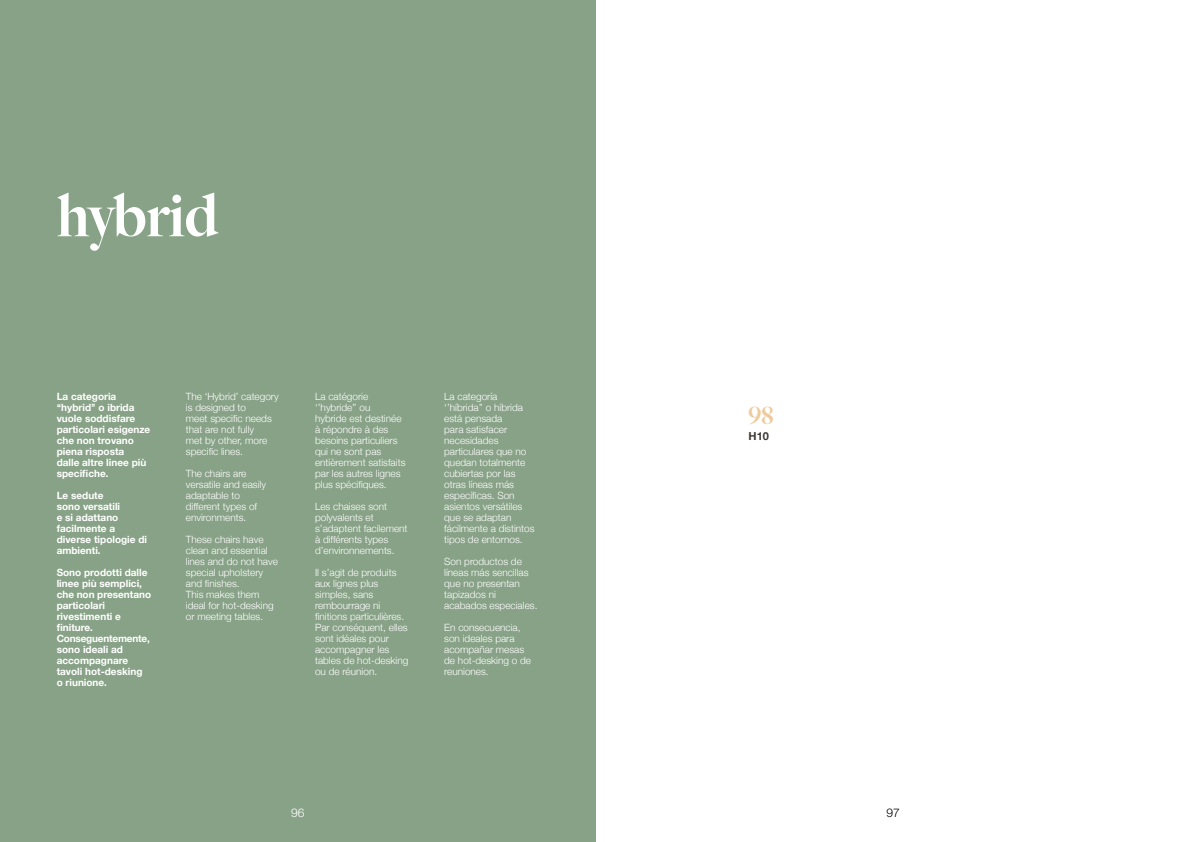
<style>
.page{position:relative;width:1191px;height:842px;background:#fff}
.page>*{position:absolute;margin:0;border:0;box-sizing:border-box;transform-origin:0 0}
.t1{font:900 60px "Big Caslon FB";color:#fff}
.t2{font:900 24px "Big Caslon FB";color:#eecb9c}
.t3{font:300 12px "Helvetica Neue LT Pro";color:#fff}
.t4{font:300 12px "Helvetica Neue LT Pro";color:#000}
.t5{font:700 11px "Helvetica Neue";color:#3d3832}
.t6{font:300 10px/11px "Helvetica Neue";color:#fff}
.t7{font:700 10px/11px "Helvetica Neue";color:#fff}
</style>
<div class="page">
<div style="left:0;top:0;width:595px;height:842px;background:#88a287"></div>
<h1 class="t1" style="left:57px;top:179px;width:163px">hybrid</h1>
<p class="t7" style="left:57px;top:390px;width:95px">La categoria ‘‘hybrid’’ o ibrida vuole soddisfare particolari esigenze che non trovano piena risposta<br>dalle altre linee più specifiche.</p>
<p class="t7" style="left:57px;top:489px;width:92px">Le sedute<br>sono versatili<br>e si adattano facilmente a diverse tipologie di ambienti.</p>
<p class="t7" style="left:57px;top:566px;width:96px">Sono prodotti dalle linee più semplici, che non presentano particolari rivestimenti e finiture.<br>Conseguentemente, sono ideali ad accompagnare tavoli hot-desking<br>o riunione.</p>
<p class="t6" style="left:186px;top:390px;width:94px">The ‘Hybrid’ category is designed to<br>meet specific needs that are not fully<br>met by other, more specific lines.</p>
<p class="t6" style="left:186px;top:467px;width:82px">The chairs are versatile and easily adaptable to different types of environments.</p>
<p class="t6" style="left:186px;top:533px;width:94px">These chairs have clean and essential lines and do not have special upholstery and finishes.<br>This makes them ideal for hot-desking or meeting tables.</p>
<p class="t6" style="left:315px;top:390px;width:92px">La catégorie ‘’hybride’’ ou<br>hybride est destinée à répondre à des besoins particuliers qui ne sont pas entièrement satisfaits par les autres lignes plus spécifiques.</p>
<p class="t6" style="left:315px;top:500px;width:94px">Les chaises sont polyvalents et s’adaptent facilement à différents types d’environnements.</p>
<p class="t6" style="left:315px;top:566px;width:95px">Il s’agit de produits aux lignes plus simples, sans rembourrage ni finitions particulières.<br>Par conséquent, elles sont idéales pour accompagner les tables de hot-desking ou de réunion.</p>
<p class="t6" style="left:444px;top:390px;width:92px">La categoría ‘’híbrida’’ o híbrida está pensada<br>para satisfacer necesidades particulares que no quedan totalmente cubiertas por las otras líneas más específicas. Son asientos versátiles que se adaptan fácilmente a distintos tipos de entornos.</p>
<p class="t6" style="left:444px;top:555px;width:95px">Son productos de líneas más sencillas que no presentan tapizados ni acabados especiales.</p>
<p class="t6" style="left:444px;top:621px;width:88px">En consecuencia, son ideales para acompañar mesas de hot-desking o de reuniones.</p>
<h2 class="t2" style="left:748px;top:401px;width:26px">98</h2>
<p class="t5" style="left:748px;top:429px;width:22px">H10</p>
<p class="t3" style="left:291px;top:805px;width:15px">96</p>
<p class="t4" style="left:886px;top:805px;width:15px">97</p>
</div>
